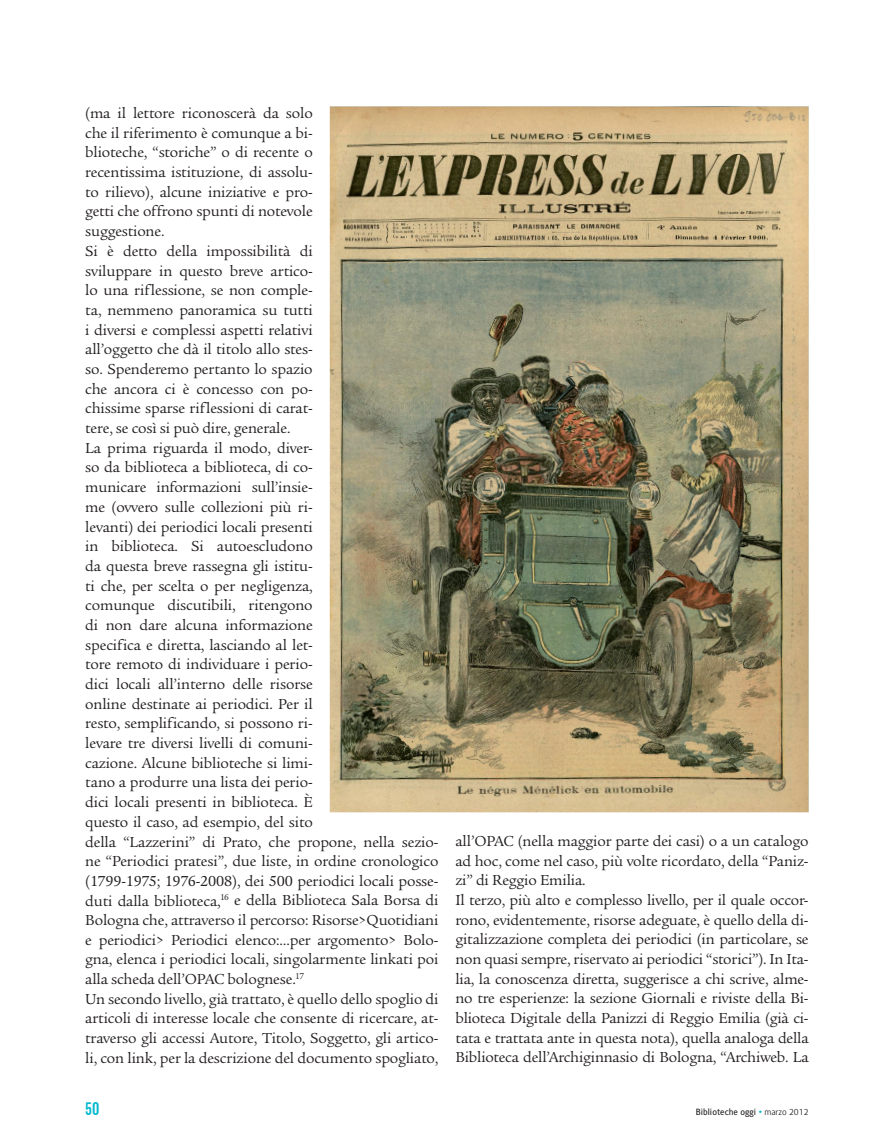
<style>
.page{position:relative;width:894px;height:1147px;background:#fff}
.page>*{position:absolute;margin:0;border:0;box-sizing:border-box;transform-origin:0 0}
.t1{font:18px "Alternate Gothic No 2 BT";color:#00b7ce}
.t2{font:15.75px/19.6px "Legacy Ser ITC";letter-spacing:-.01em;color:#231f20}
.t3{font:9px "Alber";color:#231f20}
.s1{font-weight:700;font-style:italic;color:#00b7ce}
.s2{font-weight:300}
</style>
<div class="page">
<img style="left:330px;top:106px;width:478px;height:706px">
<p class="t2" style="left:85px;top:103px;width:354px">(ma il lettore riconoscerà da solo<br>che il riferimento è comunque a bi-<br>blioteche, “storiche” o di recente o<br>recentissima istituzione, di assolu-<br>to rilievo), alcune iniziative e pro-<br>getti che offrono spunti di notevole<br>suggestione.<br>Si è detto della impossibilità di<br>sviluppare in questo breve artico-<br>lo una riflessione, se non comple-<br>ta, nemmeno panoramica su tutti<br>i diversi e complessi aspetti relativi<br>all’oggetto che dà il titolo allo stes-<br>so. Spenderemo pertanto lo spazio<br>che ancora ci è concesso con po-<br>chissime sparse riflessioni di carat-<br>tere, se così si può dire, generale.<br>La prima riguarda il modo, diver-<br>so da biblioteca a biblioteca, di co-<br>municare informazioni sull’insie-<br>me (ovvero sulle collezioni più ri-<br>levanti) dei periodici locali presenti<br>in biblioteca. Si autoescludono<br>da questa breve rassegna gli istitu-<br>ti che, per scelta o per negligenza,<br>comunque discutibili, ritengono<br>di non dare alcuna informazione<br>specifica e diretta, lasciando al let-<br>tore remoto di individuare i perio-<br>dici locali all’interno delle risorse<br>online destinate ai periodici. Per il<br>resto, semplificando, si possono ri-<br>levare tre diversi livelli di comuni-<br>cazione. Alcune biblioteche si limi-<br>tano a produrre una lista dei perio-<br>dici locali presenti in biblioteca. È<br>questo il caso, ad esempio, del sito<br>della “Lazzerini” di Prato, che propone, nella sezio&shy;ne “Periodici pratesi”, due liste, in ordine cronologico (1799-1975; 1976-2008), dei 500 periodici locali posse&shy;duti dalla biblioteca,<sup>16</sup> e della Biblioteca Sala Borsa di Bologna che, attraverso il percorso: Risorse&gt;Quotidiani e periodici&gt; Periodici elenco:…per argomento&gt; Bolo&shy;gna, elenca i periodici locali, singolarmente linkati poi alla scheda dell’Opac</p>
<p class="t2" style="left:85px;top:969px;width:354px;text-align:center">bolognese.<sup>17<br></sup>Un secondo livello, già trattato, è quello dello spoglio di articoli di interesse locale che consente di ricercare, at&shy;traverso gli accessi Autore, Titolo, Soggetto, gli artico&shy;li, con link, per la descrizione del documento spogliato,</p>
<p class="t2" style="left:455px;top:831px;width:354px">all’OPAC (nella maggior parte dei casi) o a un catalogo ad hoc, come nel caso, più volte ricordato, della “Paniz&shy;zi” di Reggio Emilia.<br>Il terzo, più alto e complesso livello, per il quale occor&shy;rono, evidentemente, risorse adeguate, è quello della di&shy;gitalizzazione completa dei periodici (in particolare, se non quasi sempre, riservato ai periodici “storici”). In Ita&shy;lia, la conoscenza diretta, suggerisce a chi scrive, alme&shy;no tre esperienze: la sezione Giornali e riviste della Bi&shy;blioteca Digitale della Panizzi di Reggio Emilia (già ci&shy;tata e trattata ante in questa nota), quella analoga della Biblioteca dell’Archiginnasio di Bologna, “Archiweb. La</p>
<p class="t1" style="left:85px;top:1099px;width:16px">50</p>
<p class="t3" style="left:695px;top:1106px;width:114px">Biblioteche oggi <span class="s1">•</span> <span class="s2">marzo 2012</span></p>
</div>
